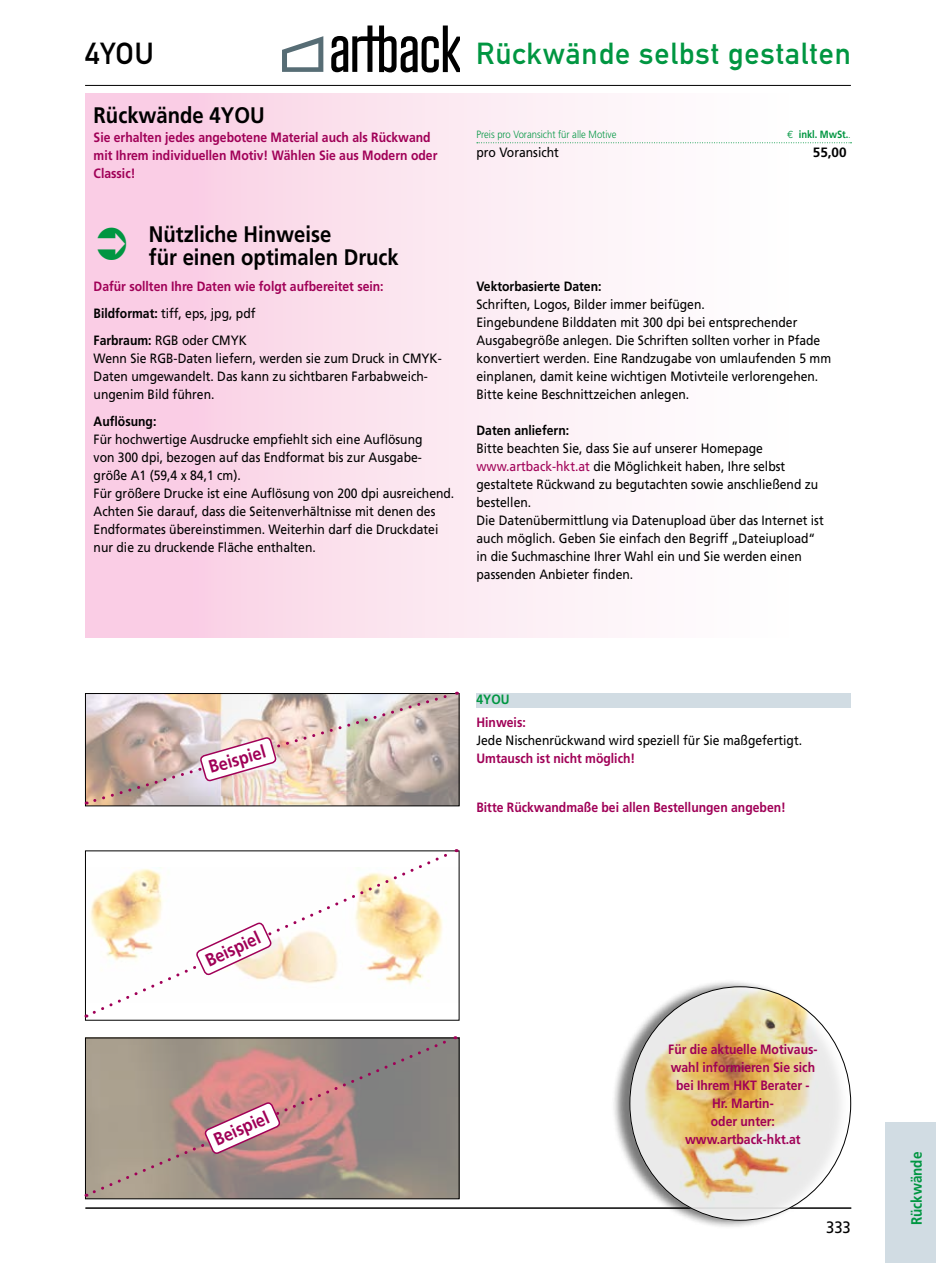
<style>
.page{position:relative;width:936px;height:1263px;background:#fff}
.page>*{position:absolute;margin:0;border:0;box-sizing:border-box;transform-origin:0 0}
.t1{font:30px "DIN Mittelschrift Alternate";letter-spacing:.03em;color:#009641}
.t2{font:30px "DIN Mittelschrift Alternate";color:#000}
.t3{font:700 22.5px/22.5px "Frutiger";color:#000;scale:.9 1}
.t4{font:700 18px "Frutiger";color:#a00057;scale:.9 1}
.t5{font:16.5px "Frutiger";color:#000;scale:.9 1}
.t6{font:700 15px "Frutiger";color:#009641;scale:.9 1}
.t7{font:13.5px/18px "Frutiger";color:#000;scale:.9 1}
.t8{font:700 13.5px/18px "Frutiger";color:#a00057;scale:.9 1}
.t9{font:700 13.5px "Frutiger";color:#000;scale:.9 1}
.t10{font:700 13.5px "Frutiger";color:#000}
.t11{font:700 13.5px "Frutiger";color:#009641;scale:.9 1}
.t12{font:300 10.5px "Frutiger";color:#009641;scale:.9 1}
.t13{font:700 10.5px "Frutiger";letter-spacing:-.01em;color:#009641;scale:.9 1}
.s1{color:#000}
.s2{font-weight:400;color:#000}
.s3{font-family:"Euro Mono";font-weight:400}
.s4{font-weight:300}
.s5{color:#a00057}
</style>
<div class="page">
<div style="left:884px;top:1123px;width:51px;height:140px;background:#d1dce3"></div>
<hr style="left:85px;top:85px;width:765px;height:1px;background:#000">
<hr style="left:85px;top:1208px;width:766px;height:1px;background:#000">
<div style="left:85px;top:94px;width:765px;height:544px;background:linear-gradient(to right,#f9cbe2,#fff)"></div>
<div style="left:476px;top:693px;width:374px;height:15px;background:#d1dce3"></div>
<svg style="left:86px;top:691px;width:371px;height:113px"></svg>
<svg style="left:90px;top:849px;width:366px;height:165px"></svg>
<svg style="left:196px;top:922px;width:76px;height:56px"></svg>
<img style="left:87px;top:1039px;width:370px;height:158px">
<div style="left:85px;top:1037px;width:374px;height:162px;border:1px solid #000"></div>
<svg style="left:90px;top:1036px;width:364px;height:160px"></svg>
<svg style="left:204px;top:1098px;width:77px;height:60px"></svg>
<svg style="left:282px;top:36px;width:41px;height:36px"></svg>
<svg style="left:331px;top:26px;width:129px;height:46px"></svg>
<div style="left:611px;top:979px;width:237px;height:250px;background:#000;opacity:.75"></div>
<img style="left:629px;top:987px;width:221px;height:233px">
<svg style="left:477px;top:142px;width:374px;height:1px"></svg>
<svg style="left:98px;top:227px;width:28px;height:33px"></svg>
<h1 class="t2" style="left:85px;top:36px;width:70px">4YOU</h1>
<h1 class="t1" style="left:476px;top:36px;width:376px">Rückwände selbst gestalten</h1>
<h2 class="t3" style="left:94px;top:104px;width:192px">Rückwände 4YOU</h2>
<p class="t8" style="left:94px;top:128px;width:383px">Sie erhalten jedes angebotene Material auch als Rückwand mit Ihrem individuellen Motiv! Wählen Sie aus Modern oder<br>Classic!</p>
<h2 class="t3" style="left:149px;top:223px;width:279px">Nützliche Hinweise<br>für einen optimalen Druck</h2>
<p class="t8" style="left:94px;top:273px;width:324px;line-height:27px">Dafür sollten Ihre Daten wie folgt aufbereitet sein:<br><span class="s1">Bildformat:</span> <span class="s2">tiff, eps, jpg, pdf<br></span><span class="s1">Farbraum:</span> <span class="s2">RGB oder CMYK</span></p>
<p class="t7" style="left:94px;top:349px;width:388px">Wenn Sie RGB-Daten liefern, werden sie zum Druck in CMYK-<br>Daten umgewandelt. Das kann zu sichtbaren Farbabweich&shy;ungenim Bild führen.</p>
<p class="t9" style="left:94px;top:413px;width:71px">Auflösung:</p>
<p class="t7" style="left:94px;top:430px;width:402px">Für hochwertige Ausdrucke empfiehlt sich eine Auflösung<br>von 300 dpi, bezogen auf das Endformat bis zur Ausgabe&shy;größe A1 (59,4 x 84,1 cm).<br>Für größere Drucke ist eine Auflösung von 200 dpi ausreichend.<br>Achten Sie darauf, dass die Seitenverhältnisse mit denen des Endformates übereinstimmen. Weiterhin darf die Druckdatei nur die zu druckende Fläche enthalten.</p>
<p class="t12" style="left:476px;top:129px;width:157px">Preis pro Voransicht für alle Motive</p>
<p class="t13" style="left:787px;top:128px;width:72px"><span class="s3">€</span> inkl. MwSt.<span class="s4">.</span></p>
<p class="t7" style="left:476px;top:143px;width:93px">pro Voransicht</p>
<p class="t10" style="left:812px;top:144px;width:35px">55,00</p>
<p class="t9" style="left:476px;top:278px;width:140px">Vektorbasierte Daten:</p>
<p class="t7" style="left:476px;top:295px;width:395px">Schriften, Logos, Bilder immer beifügen.<br>Eingebundene Bilddaten mit 300 dpi bei entsprechender Ausgabegröße anlegen. Die Schriften sollten vorher in Pfade konvertiert werden. Eine Randzugabe von umlaufenden 5 mm einplanen, damit keine wichtigen Motivteile verlorengehen.<br>Bitte keine Beschnittzeichen anlegen.</p>
<p class="t9" style="left:476px;top:422px;width:105px">Daten anliefern:</p>
<p class="t7" style="left:476px;top:439px;width:387px">Bitte beachten Sie, dass Sie auf unserer Homepage <span class="s5">www.artback-hkt.at</span> die Möglichkeit haben, Ihre selbst gestaltete Rückwand zu begutachten sowie anschließend zu bestellen.<br>Die Datenübermittlung via Datenupload über das Internet ist auch möglich. Geben Sie einfach den Begriff „Dateiupload“ in die Suchmaschine Ihrer Wahl ein und Sie werden einen passenden Anbieter finden.</p>
<h3 class="t4" style="left:206px;top:757px;width:67px;rotate:-16deg">Beispiel</h3>
<p class="t11" style="left:476px;top:691px;width:38px">4YOU</p>
<p class="t8" style="left:476px;top:713px;width:56px">Hinweis:</p>
<p class="t7" style="left:476px;top:731px;width:363px">Jede Nischenrückwand wird speziell für Sie maßgefertigt.</p>
<p class="t8" style="left:476px;top:749px;width:178px">Umtausch ist nicht möglich!</p>
<p class="t8" style="left:476px;top:798px;width:345px">Bitte Rückwandmaße bei allen Bestellungen angeben!</p>
<h3 class="t4" style="left:202px;top:952px;width:67px;rotate:-25deg">Beispiel</h3>
<h3 class="t4" style="left:210px;top:1130px;width:67px;rotate:-24deg">Beispiel</h3>
<p class="t8" style="left:668px;top:1040px;width:167px;text-align:center">Für die aktuelle Motivaus&shy;wahl informieren Sie sich bei Ihrem HKT Berater -<br>Hr. Martin-<br>oder unter: www.artback-hkt.at</p>
<p class="t5" style="left:826px;top:1218px;width:29px">333</p>
<p class="t6" style="left:907px;top:1225px;width:83px;rotate:-90deg">Rückwände</p>
</div>
